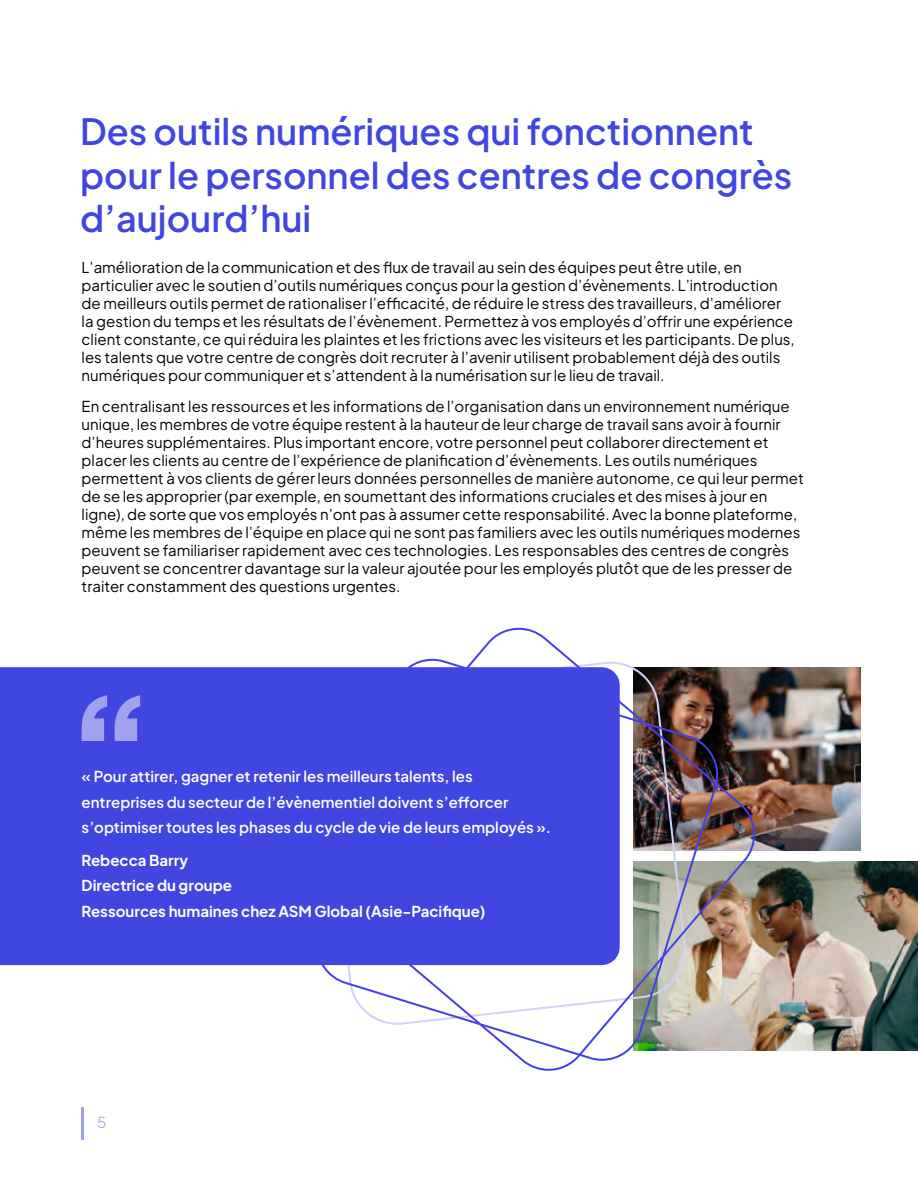
<style>
.page{position:relative;width:918px;height:1188px;background:#fff}
.page>*{position:absolute;margin:0;border:0;box-sizing:border-box;transform-origin:0 0}
.t1{font:600 36px/43.2px "Plus Jakarta Sans";color:#4146e0}
.t2{font:15px/18px "Plus Jakarta Sans";color:#000}
.t3{font:600 15px/25.5px "Plus Jakarta Sans";color:#fff}
.t4{font:700 15px/25.5px "Plus Jakarta Sans";color:#fff}
.t5{font:300 15px "Plus Jakarta Sans";color:#a0a2ef}
</style>
<div class="page">
<hr style="left:81px;top:1107px;width:2px;height:32px;background:#a0a2ef">
<img style="left:755px;top:862px;width:163px;height:189px">
<img style="left:755px;top:667px;width:106px;height:183px">
<img style="left:312px;top:628px;width:443px;height:443px">
<div style="left:0;top:667px;width:620px;height:298px;background:#4146e0"></div>
<svg style="left:82px;top:695px;width:58px;height:46px;background:#797ce8"></svg>
<h1 class="t1" style="left:80px;top:107px;width:714px">Des outils numériques qui fonctionnent pour le personnel des centres de congrès d’aujourd’hui</h1>
<p class="t2" style="left:82px;top:257px;width:714px">L’amélioration de la communication et des flux de travail au sein des équipes peut être utile, en particulier avec le soutien d’outils numériques conçus pour la gestion d’évènements. L’introduction de meilleurs outils permet de rationaliser l’efficacité, de réduire le stress des travailleurs, d’améliorer la gestion du temps et les résultats de l’évènement. Permettez à vos employés d’offrir une expérience client constante, ce qui réduira les plaintes et les frictions avec les visiteurs et les participants. De plus, les talents que votre centre de congrès doit recruter à l’avenir utilisent probablement déjà des outils numériques pour communiquer et s’attendent à la numérisation sur le lieu de travail.</p>
<p class="t2" style="left:82px;top:396px;width:724px">En centralisant les ressources et les informations de l’organisation dans un environnement numérique unique, les membres de votre équipe restent à la hauteur de leur charge de travail sans avoir à fournir d’heures supplémentaires. Plus important encore, votre personnel peut collaborer directement et placer les clients au centre de l’expérience de planification d’évènements. Les outils numériques permettent à vos clients de gérer leurs données personnelles de manière autonome, ce qui leur permet de se les approprier (par exemple, en soumettant des informations cruciales et des mises à jour en ligne), de sorte que vos employés n’ont pas à assumer cette responsabilité. Avec la bonne plateforme, même les membres de l’équipe en place qui ne sont pas familiers avec les outils numériques modernes peuvent se familiariser rapidement avec ces technologies. Les responsables des centres de congrès peuvent se concentrer davantage sur la valeur ajoutée pour les employés plutôt que de les presser de traiter constamment des questions urgentes.</p>
<p class="t3" style="left:82px;top:763px;width:471px">« Pour attirer, gagner et retenir les meilleurs talents, les entreprises du secteur de l’évènementiel doivent s’efforcer s’optimiser toutes les phases du cycle de vie de leurs employés ».</p>
<p class="t4" style="left:82px;top:846px;width:405px">Rebecca Barry<br>Directrice du groupe<br>Ressources humaines chez ASM Global (Asie-Pacifique)</p>
<p class="t5" style="left:97px;top:1110px;width:11px">5</p>
</div>
